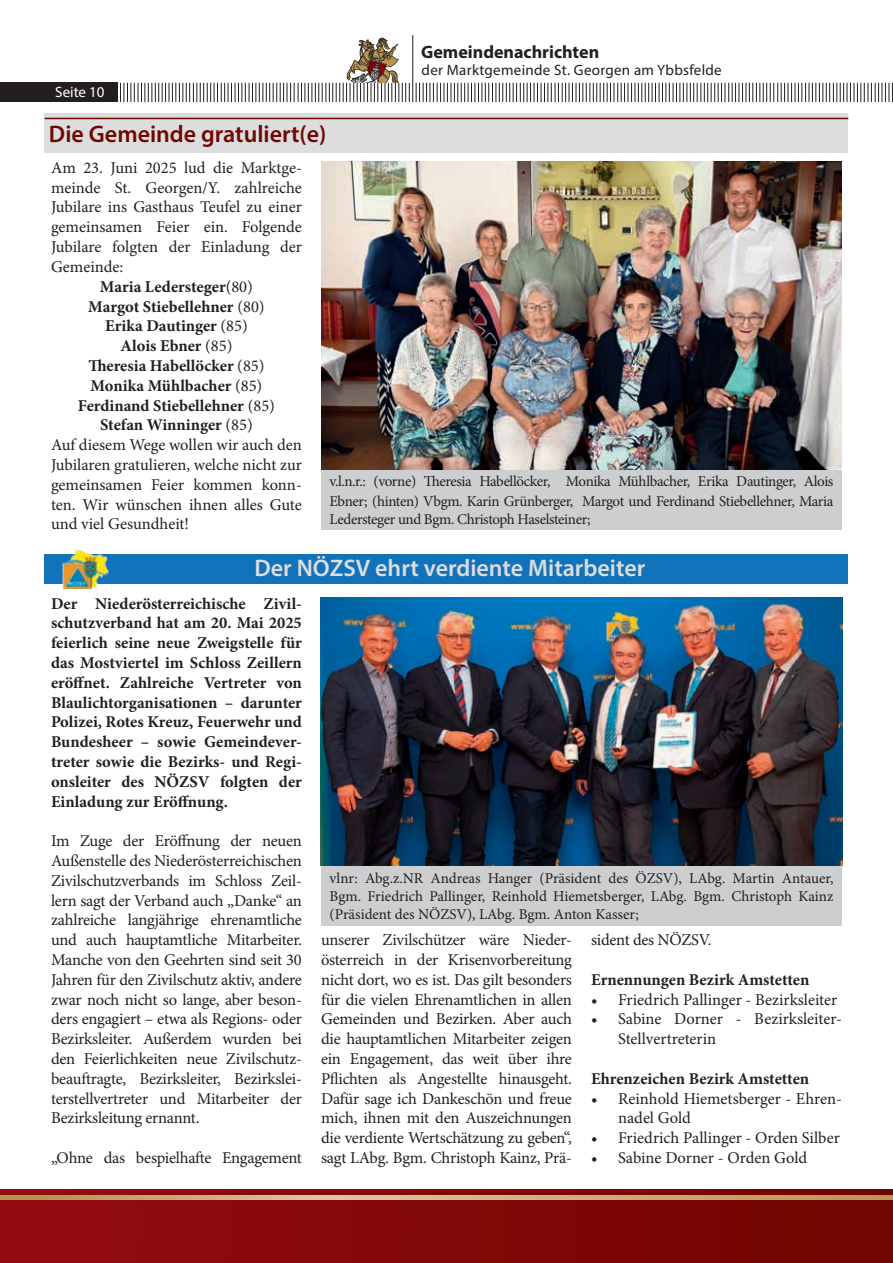
<style>
.page{position:relative;width:893px;height:1263px;background:#fff}
.page>*{position:absolute;margin:0;border:0;box-sizing:border-box;transform-origin:0 0}
.t1{font:600 24px "Myriad Pro";color:#dcdddf}
.t2{font:600 24px "Myriad Pro";color:#700600}
.t3{font:700 18px "Myriad Pro";color:#231f20}
.t4{font:16.5px/19.8px "Minion Pro";letter-spacing:-.005em;color:#231f20;text-align:justify}
.t5{font:700 16.5px/19.8px "Minion Pro";color:#231f20;text-align:justify}
.t6{font:15px/18px "Minion Pro";letter-spacing:-.025em;color:#231f20}
.t7{font:15px "Myriad Pro";letter-spacing:.02em;color:#231f20}
.t8{font:15px "Myriad Pro";color:#fff}
.s1{font-weight:400}
</style>
<div class="page">
<hr style="left:412px;top:35px;width:1px;height:67px;background:#231f20">
<svg style="left:416px;top:83px;width:477px;height:19px"></svg>
<div style="left:0;top:83px;width:117px;height:19px;background:#231f20"></div>
<svg style="left:120px;top:37px;width:290px;height:65px"></svg>
<div style="left:0;top:1189px;width:893px;height:74px;background:linear-gradient(to right,#961015,#730a02)"></div>
<svg style="left:0;top:1195px;width:893px;height:4px;background:#c9aa79"></svg>
<div style="left:45px;top:113px;width:803px;height:40px;background:#dcdddf"></div>
<hr style="left:45px;top:118px;width:803px;height:1px;background:#700600">
<img style="left:321px;top:162px;width:521px;height:308px">
<div style="left:321px;top:470px;width:521px;height:59px;background:#cdced0"></div>
<div style="left:45px;top:554px;width:803px;height:29px;background:#1273bb"></div>
<img style="left:63px;top:549px;width:49px;height:40px">
<div style="left:321px;top:866px;width:521px;height:59px;background:#cdced0"></div>
<img style="left:321px;top:597px;width:521px;height:269px">
<p class="t3" style="left:421px;top:40px;width:180px">Gemeindenachrichten</p>
<p class="t8" style="left:55px;top:83px;width:51px">Seite 10</p>
<p class="t7" style="left:422px;top:61px;width:302px">der Marktgemeinde St. Georgen am Ybbsfelde</p>
<h1 class="t2" style="left:49px;top:119px;width:279px">Die Gemeinde gratuliert(e)</h1>
<p class="t4" style="left:51px;top:158px;width:252px">Am 23. Juni 2025 lud die Marktge-</p>
<p class="t4" style="left:51px;top:178px;width:252px">meinde St. Georgen/Y. zahlreiche</p>
<p class="t4" style="left:51px;top:197px;width:252px">Jubilare ins Gasthaus Teufel zu einer</p>
<p class="t4" style="left:51px;top:217px;width:252px">gemeinsamen Feier ein. Folgende</p>
<p class="t4" style="left:51px;top:237px;width:252px">Jubilare folgten der Einladung der</p>
<p class="t4" style="left:51px;top:257px;width:74px">Gemeinde:</p>
<p class="t5" style="left:100px;top:276px;width:154px">Maria Ledersteger<span class="s1">(80)</span></p>
<p class="t5" style="left:88px;top:296px;width:178px">Margot Stiebellehner <span class="s1">(80)</span></p>
<p class="t5" style="left:105px;top:316px;width:144px">Erika Dautinger <span class="s1">(85)</span></p>
<p class="t5" style="left:121px;top:336px;width:113px">Alois Ebner <span class="s1">(85)</span></p>
<p class="t5" style="left:88px;top:355px;width:178px">Theresia Habellöcker <span class="s1">(85)</span></p>
<p class="t5" style="left:91px;top:375px;width:173px">Monika Mühlbacher <span class="s1">(85)</span></p>
<p class="t5" style="left:78px;top:395px;width:199px">Ferdinand Stiebellehner <span class="s1">(85)</span></p>
<p class="t5" style="left:100px;top:415px;width:154px">Stefan Winninger <span class="s1">(85)</span></p>
<p class="t4" style="left:51px;top:435px;width:252px">Auf diesem Wege wollen wir auch den</p>
<p class="t4" style="left:51px;top:455px;width:252px">Jubilaren gratulieren, welche nicht zur</p>
<p class="t4" style="left:51px;top:475px;width:252px">gemeinsamen Feier kommen konn-</p>
<p class="t4" style="left:51px;top:494px;width:252px">ten. Wir wünschen ihnen alles Gute</p>
<p class="t4" style="left:51px;top:514px;width:140px">und viel Gesundheit!</p>
<p class="t6" style="left:330px;top:471px;width:505px;line-height:19.8px">v.l.n.r.: (vorne) Theresia Habellöcker, Monika Mühlbacher, Erika Dautinger, Alois<br>Ebner; (hinten) Vbgm. Karin Grünberger, Margot und Ferdinand Stiebellehner, Maria</p>
<p class="t6" style="left:330px;top:510px;width:263px">Ledersteger und Bgm. Christoph Haselsteiner;</p>
<h1 class="t1" style="left:254px;top:553px;width:392px">Der NÖZSV ehrt verdiente Mitarbeiter</h1>
<p class="t5" style="left:51px;top:593px;width:252px">Der Niederösterreichische Zivil&shy;schutzverband hat am 20. Mai 2025 feierlich seine neue Zweigstelle für das Mostviertel im Schloss Zeillern eröffnet. Zahlreiche Vertreter von Blaulichtorganisationen – darunter Polizei, Rotes Kreuz, Feuerwehr und Bundesheer – sowie Gemeindever&shy;treter sowie die Bezirks- und Regi&shy;onsleiter des NÖZSV folgten der Einladung zur Eröffnung.</p>
<p class="t4" style="left:51px;top:831px;width:252px">Im Zuge der Eröffnung der neuen Außenstelle des Niederösterreichischen Zivilschutzverbands im Schloss Zeil&shy;lern sagt der Verband auch „Danke“ an zahlreiche langjährige ehrenamtliche und auch hauptamtliche Mitarbeiter.<br>Manche von den Geehrten sind seit 30<br>Jahren für den Zivilschutz aktiv, andere zwar noch nicht so lange, aber beson&shy;ders engagiert – etwa als Regions- oder Bezirksleiter. Außerdem wurden bei den Feierlichkeiten neue Zivilschutz&shy;beauftragte, Bezirksleiter, Bezirkslei&shy;terstellvertreter und Mitarbeiter der Bezirksleitung ernannt.</p>
<p class="t4" style="left:51px;top:1148px;width:252px">„Ohne das bespielhafte Engagement</p>
<p class="t6" style="left:330px;top:869px;width:505px;text-align:justify">vlnr: Abg.z.NR Andreas Hanger (Präsident des ÖZSV), LAbg. Martin Antauer, Bgm. Friedrich Pallinger, Reinhold Hiemetsberger, LAbg. Bgm. Christoph Kainz (Präsident des NÖZSV), LAbg. Bgm. Anton Kasser;</p>
<p class="t4" style="left:321px;top:930px;width:252px">unserer Zivilschützer wäre Nieder&shy;österreich in der Krisenvorbereitung nicht dort, wo es ist. Das gilt besonders für die vielen Ehrenamtlichen in allen Gemeinden und Bezirken. Aber auch die hauptamtlichen Mitarbeiter zeigen ein Engagement, das weit über ihre Pflichten als Angestellte hinausgeht.<br>Dafür sage ich Dankeschön und freue mich, ihnen mit den Auszeichnungen die verdiente Wertschätzung zu geben“, sagt LAbg. Bgm. Christoph Kainz, Prä-</p>
<p class="t4" style="left:591px;top:930px;width:122px">sident des NÖZSV.</p>
<p class="t5" style="left:591px;top:969px;width:220px">Ernennungen Bezirk Amstetten</p>
<p class="t4" style="left:591px;top:989px;width:248px">• Friedrich Pallinger - Bezirksleiter</p>
<p class="t4" style="left:618px;top:1009px;width:225px;text-indent:-27px">• Sabine Dorner - Bezirksleiter-<br>Stellvertreterin</p>
<p class="t5" style="left:591px;top:1068px;width:220px">Ehrenzeichen Bezirk Amstetten</p>
<p class="t4" style="left:618px;top:1088px;width:225px;text-indent:-27px">• Reinhold Hiemetsberger - Ehren&shy;nadel Gold</p>
<p class="t4" style="left:591px;top:1128px;width:250px">• Friedrich Pallinger - Orden Silber</p>
<p class="t4" style="left:591px;top:1148px;width:218px">• Sabine Dorner - Orden Gold</p>
</div>
